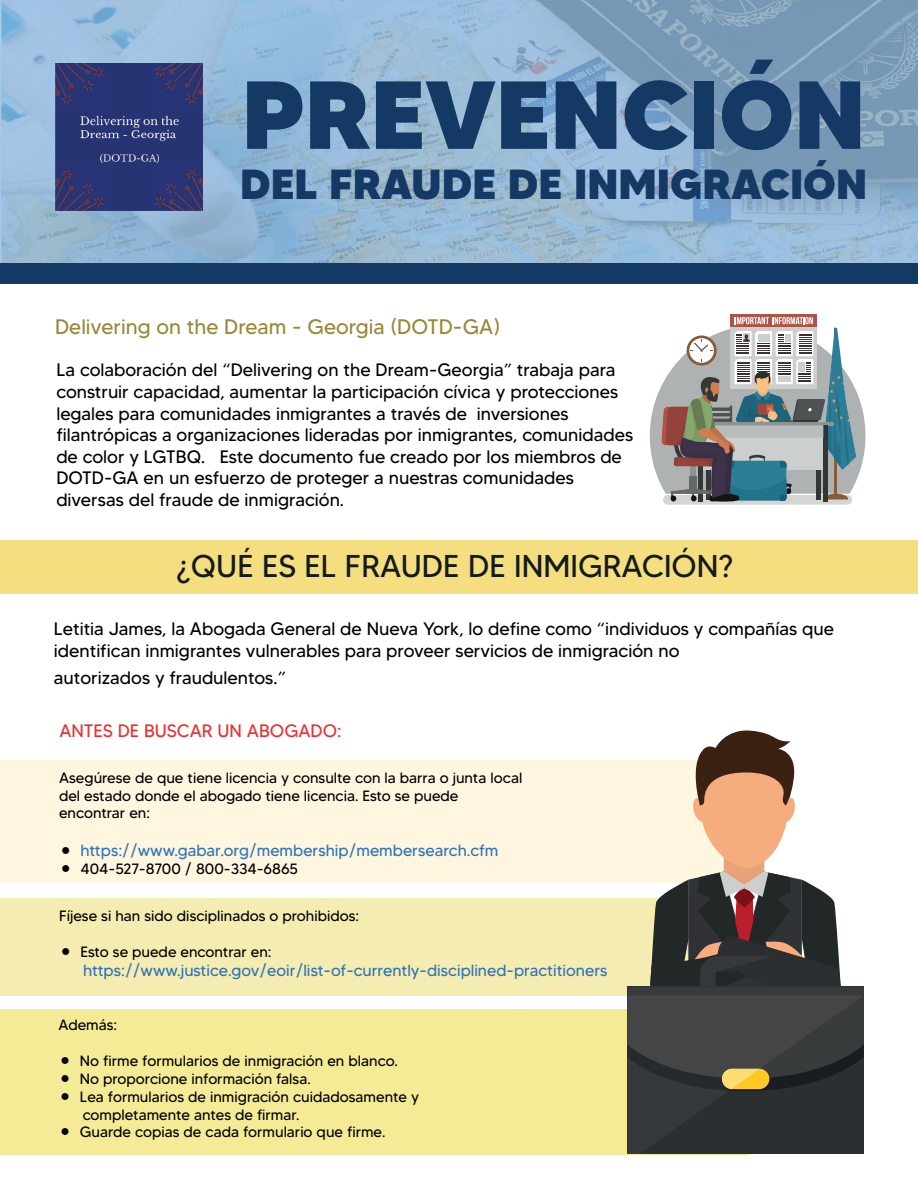
<style>
.page{position:relative;width:918px;height:1188px;background:#fff}
.page>*{position:absolute;margin:0;border:0;box-sizing:border-box;transform-origin:0 0}
.t1{font:800 96.3px "MADETOMMY";color:#143965}
.t2{font:800 42px "MADETOMMY";color:#143965}
.t3{font:31.5px "MADETOMMY";color:#151a1d}
.t4{font:21px "MADETOMMY";color:#998836}
.t5{font:18px/21.6px "MADETOMMY";color:#000001}
.t6{font:18px "MADETOMMY";color:#ee2f2d}
.t7{font:16.2px "MADETOMMY";color:#2c73ba}
.t8{font:14.85px/17.9px "MADETOMMY";color:#000001}
.s1{font-family:"Champagne&Limousines";font-size:14.85px;color:#000001}
.s2{font-family:"Champagne&Limousines"}
</style>
<div class="page">
<hr style="left:0;top:0;width:2px;height:282px;background:#a5c9e8">
<img style="left:2px;top:0;width:808px;height:80px">
<img style="left:810px;top:0;width:108px;height:242px">
<img style="left:2px;top:80px;width:54px;height:122px">
<img style="left:203px;top:80px;width:607px;height:81px">
<img style="left:163px;top:161px;width:647px;height:81px">
<img style="left:2px;top:202px;width:161px;height:61px">
<img style="left:163px;top:242px;width:755px;height:21px">
<img style="left:108px;top:0;width:730px;height:1px">
<div style="left:0;top:540px;width:918px;height:54px;background:#f4de80"></div>
<div style="left:0;top:760px;width:747px;height:123px;background:#fef6df"></div>
<div style="left:0;top:898px;width:747px;height:97px;background:#f5ecb1"></div>
<div style="left:0;top:263px;width:918px;height:21px;background:#143965"></div>
<img style="left:56px;top:63px;width:147px;height:147px">
<div style="left:0;top:1010px;width:748px;height:145px;background:#f5ea95"></div>
<div style="left:731px;top:315px;width:86px;height:12px;background:#b05246"></div>
<svg style="left:650px;top:317px;width:216px;height:188px"></svg>
<svg style="left:627px;top:730px;width:237px;height:425px"></svg>
<h1 class="t1" style="left:242px;top:55px;width:625px">PREVENCIÓN</h1>
<h2 class="t2" style="left:240px;top:158px;width:628px">DEL FRAUDE DE INMIGRACIÓN</h2>
<p class="t4" style="left:55px;top:314px;width:447px">Delivering on the Dream - Georgia (DOTD-GA)</p>
<p class="t5" style="left:56px;top:359px;width:578px">La colaboración del “Delivering on the Dream-Georgia” trabaja para construir capacidad, aumentar la participación cívica y protecciones legales para comunidades inmigrantes a través de inversiones filantrópicas a organizaciones lideradas por inmigrantes, comunidades de color y LGTBQ. Este documento fue creado por los miembros de DOTD-GA en un esfuerzo de proteger a nuestras comunidades diversas del fraude de inmigración.</p>
<h3 class="t3" style="left:176px;top:547px;width:558px">¿QUÉ ES EL FRAUDE DE INMIGRACIÓN?</h3>
<p class="t5" style="left:54px;top:618px;width:781px">Letitia James, la Abogada General de Nueva York, lo define como “individuos y compañías que identifican inmigrantes vulnerables para proveer servicios de inmigración no</p>
<p class="t5" style="left:54px;top:667px;width:234px">autorizados y fraudulentos.”</p>
<p class="t6" style="left:59px;top:720px;width:284px">ANTES DE BUSCAR UN ABOGADO:</p>
<p class="t8" style="left:59px;top:768px;width:465px">Asegúrese de que tiene licencia y consulte con la barra o junta local del estado donde el abogado tiene licencia. Esto se puede encontrar en:</p>
<p class="t7" style="left:59px;top:840px;width:441px"><span class="s1">●</span> https://www.gabar.org/membership/membersearch.cfm</p>
<p class="t8" style="left:59px;top:859px;width:240px"><span class="s2">●</span> 404-527-8700 / 800-334-6865</p>
<p class="t8" style="left:59px;top:907px;width:302px">Fíjese si han sido disciplinados o prohibidos:</p>
<p class="t8" style="left:59px;top:943px;width:214px"><span class="s2">●</span> Esto se puede encontrar en:</p>
<p class="t7" style="left:83px;top:961px;width:526px">https://www.justice.gov/eoir/list-of-currently-disciplined-practitioners</p>
<p class="t8" style="left:59px;top:1016px;width:60px">Además:</p>
<p class="t8" style="left:59px;top:1052px;width:341px"><span class="s2">●</span> No firme formularios de inmigración en blanco.</p>
<p class="t8" style="left:59px;top:1070px;width:254px"><span class="s2">●</span> No proporcione información falsa.</p>
<p class="t8" style="left:83px;top:1087px;width:338px;text-indent:-24px"><span class="s2">●</span> Lea formularios de inmigración cuidadosamente y completamente antes de firmar.</p>
<p class="t8" style="left:59px;top:1123px;width:328px"><span class="s2">●</span> Guarde copias de cada formulario que firme.</p>
</div>
